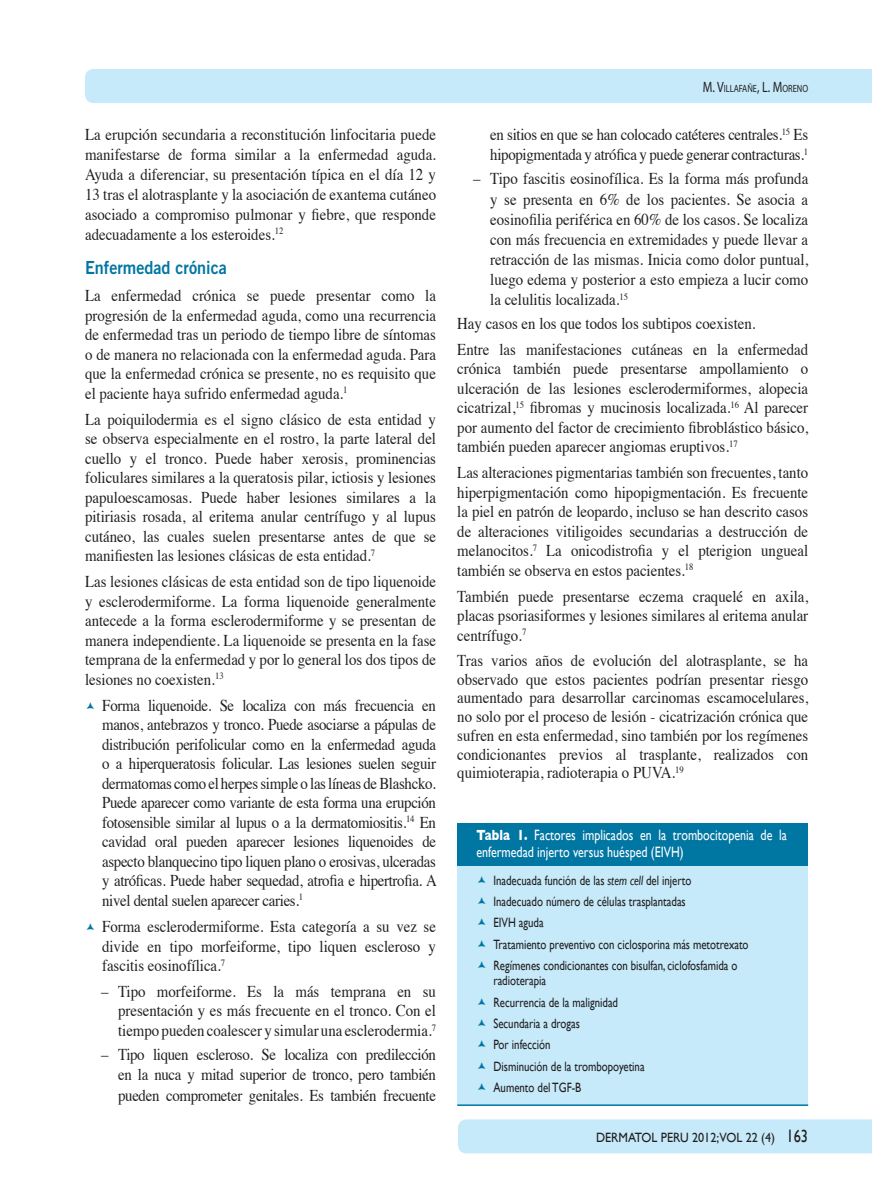
<style>
.page{position:relative;width:872px;height:1191px;background:#fff}
.page>*{position:absolute;margin:0;border:0;box-sizing:border-box;transform-origin:0 0}
.t1{font:18px "Trade Gothic Bold Two";color:#0076a3;scale:.9 1}
.t2{font:16.5px/19.5px "Times";color:#231f20;text-align:justify;scale:.9 1}
.t3{font:16.5px/20.1px "Times";letter-spacing:-.02em;color:#231f20;scale:.9 1}
.t4{font:15px/16.5px "Gill Sans";color:#fff;scale:.8 1}
.t5{font:13.5px/21.5px "Gill Sans";color:#231f20;scale:.8 1}
.t6{font:13.5px "Gill Sans";color:#231f20;scale:.9 1}
.aaaa{font:10.5px "Myriad Pro";color:#231f20;scale:.8 1}
.s1{font-size:15px}
.s2{font-weight:700}
.s3{font-style:italic}
.s4{font-size:18px}
</style>
<div class="page">
<div style="left:85px;top:69px;width:787px;height:34px;background:#c6eafa"></div>
<div style="left:458px;top:1119px;width:414px;height:34px;background:#c6eafa"></div>
<div style="left:457px;top:864px;width:351px;height:242px;background:#c6eafa"></div>
<div style="left:457px;top:823px;width:351px;height:42px;background:#0076a3"></div>
<hr style="left:457px;top:1104px;width:351px;height:2px;background:#0076a3">
<p class="t2" style="left:85px;top:123px;width:391px;line-height:20px">La erupción secundaria a reconstitución linfocitaria puede manifestarse de forma similar a la enfermedad aguda.<br>Ayuda a diferenciar, su presentación típica en el día 12 y 13 tras el alotrasplante y la asociación de exantema cutáneo asociado a compromiso pulmonar y fiebre, que responde adecuadamente a los esteroides.<sup>12</sup></p>
<p class="t1" style="left:85px;top:256px;width:159px">Enfermedad crónica</p>
<p class="t2" style="left:85px;top:284px;width:391px">La enfermedad crónica se puede presentar como la progresión de la enfermedad aguda, como una recurrencia de enfermedad tras un periodo de tiempo libre de síntomas o de manera no relacionada con la enfermedad aguda. Para que la enfermedad crónica se presente, no es requisito que el paciente haya sufrido enfermedad aguda.<sup>1</sup></p>
<p class="t2" style="left:85px;top:408px;width:391px">La poiquilodermia es el signo clásico de esta entidad y se observa especialmente en el rostro, la parte lateral del cuello y el tronco. Puede haber xerosis, prominencias foliculares similares a la queratosis pilar, ictiosis y lesiones papuloescamosas. Puede haber lesiones similares a la pitiriasis rosada, al eritema anular centrífugo y al lupus cutáneo, las cuales suelen presentarse antes de que se manifiesten las lesiones clásicas de esta entidad.<sup>7</sup></p>
<p class="t2" style="left:85px;top:570px;width:391px">Las lesiones clásicas de esta entidad son de tipo liquenoide y esclerodermiforme. La forma liquenoide generalmente antecede a la forma esclerodermiforme y se presentan de manera independiente. La liquenoide se presenta en la fase temprana de la enfermedad y por lo general los dos tipos de lesiones no coexisten.<sup>13</sup></p>
<p class="t2" style="left:102px;top:694px;width:373px">Forma liquenoide. Se localiza con más frecuencia en manos, antebrazos y tronco. Puede asociarse a pápulas de distribución perifolicular como en la enfermedad aguda o a hiperqueratosis folicular. Las lesiones suelen seguir dermatomas como el herpes simple o las líneas de Blashcko.<br>Puede aparecer como variante de esta forma una erupción fotosensible similar al lupus o a la dermatomiositis.<sup>14</sup> En cavidad oral pueden aparecer lesiones liquenoides de aspecto blanquecino tipo liquen plano o erosivas, ulceradas y atróficas. Puede haber sequedad, atrofia e hipertrofia. A nivel dental suelen aparecer caries.<sup>1</sup></p>
<p class="t2" style="left:102px;top:915px;width:372px">Forma esclerodermiforme. Esta categoría a su vez se divide en tipo morfeiforme, tipo liquen escleroso y fascitis eosinofílica.<sup>7</sup></p>
<p class="t2" style="left:118px;top:980px;width:355px;text-indent:-17px">– Tipo morfeiforme. Es la más temprana en su presentación y es más frecuente en el tronco. Con el tiempo pueden coalescer y simular una esclerodermia.<sup>7</sup></p>
<p class="t2" style="left:118px;top:1043px;width:355px;line-height:20.1px;text-indent:-17px">– Tipo liquen escleroso. Se localiza con predilección en la nuca y mitad superior de tronco, pero también pueden comprometer genitales. Es también frecuente</p>
<p class="aaaa" style="left:702px;top:82px;width:133px"><span class="s1">M. V</span>ILLAFAÑE<span class="s1">, L. M</span>ORENO</p>
<p class="t3" style="left:490px;top:123px;width:355px">en sitios en que se han colocado catéteres centrales.<sup>15</sup> Es hipopigmentada y atrófica y puede generar contracturas.<sup>1</sup></p>
<p class="t2" style="left:490px;top:167px;width:355px;line-height:20.1px;text-indent:-17px">– Tipo fascitis eosinofílica. Es la forma más profunda y se presenta en 6% de los pacientes. Se asocia a eosinofilia periférica en 60% de los casos. Se localiza con más frecuencia en extremidades y puede llevar a retracción de las mismas. Inicia como dolor puntual, luego edema y posterior a esto empieza a lucir como la celulitis localizada.<sup>15</sup></p>
<p class="t2" style="left:457px;top:309px;width:391px;line-height:25.8px">Hay casos en los que todos los subtipos coexisten.<br>Entre las manifestaciones cutáneas en la enfermedad</p>
<p class="t2" style="left:457px;top:357px;width:391px">crónica también puede presentarse ampollamiento o ulceración de las lesiones esclerodermiformes, alopecia cicatrizal,<sup>15</sup> fibromas y mucinosis localizada.<sup>16</sup> Al parecer por aumento del factor de crecimiento fibroblástico básico, también pueden aparecer angiomas eruptivos.<sup>17</sup></p>
<p class="t2" style="left:457px;top:461px;width:391px">Las alteraciones pigmentarias también son frecuentes, tanto hiperpigmentación como hipopigmentación. Es frecuente la piel en patrón de leopardo, incluso se han descrito casos de alteraciones vitiligoides secundarias a destrucción de melanocitos.<sup>7</sup> La onicodistrofia y el pterigion ungueal también se observa en estos pacientes.<sup>18</sup></p>
<p class="t2" style="left:457px;top:585px;width:391px">También puede presentarse eczema craquelé en axila, placas psoriasiformes y lesiones similares al eritema anular centrífugo.<sup>7</sup></p>
<p class="t2" style="left:457px;top:649px;width:391px;line-height:18.8px">Tras varios años de evolución del alotrasplante, se ha observado que estos pacientes podrían presentar riesgo aumentado para desarrollar carcinomas escamocelulares, no solo por el proceso de lesión - cicatrización crónica que sufren en esta enfermedad, sino también por los regímenes condicionantes previos al trasplante, realizados con quimioterapia, radioterapia o PUVA.<sup>19</sup></p>
<p class="t4" style="left:476px;top:827px;width:389px"><span class="s2">Tabla 1.</span> Factores implicados en la trombocitopenia de la enfermedad injerto versus huésped (EIVH)</p>
<p class="t5" style="left:493px;top:869px;width:320px">Inadecuada función de las <span class="s3">stem cell</span> del injerto<br>Inadecuado número de células trasplantadas<br>EIVH aguda<br>Tratamiento preventivo con ciclosporina más metotrexato Regímenes condicionantes con bisulfan, ciclofosfamida o</p>
<p class="t5" style="left:493px;top:969px;width:190px">radioterapia<br>Recurrencia de la malignidad<br>Secundaria a drogas<br>Por infección<br>Disminución de la trombopoyetina<br>Aumento del TGF-B</p>
<p class="t6" style="left:596px;top:1129px;width:237px">DERMATOL PERU 2012;VOL 22 (4) <span class="s4">163</span></p>
</div>
